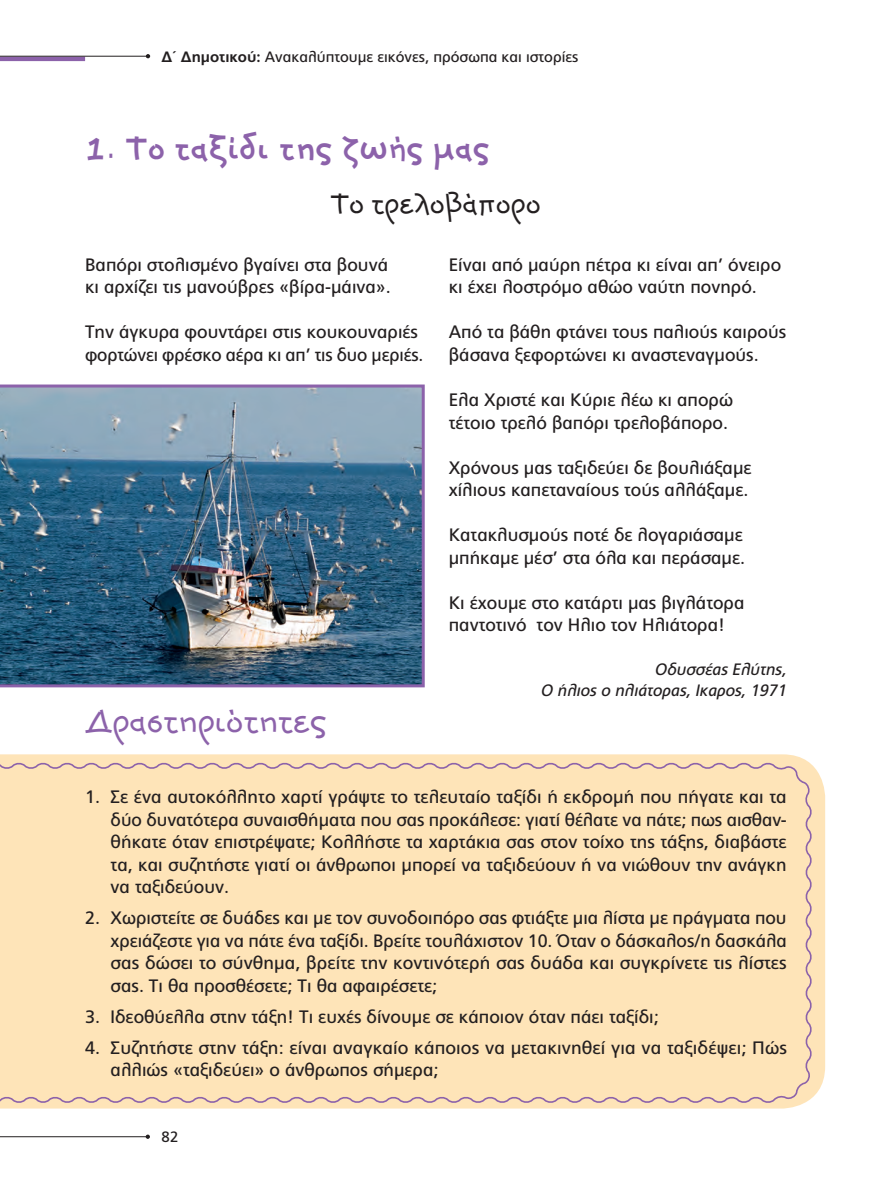
<style>
.page{position:relative;width:872px;height:1191px;background:#fff}
.page>*{position:absolute;margin:0;border:0;box-sizing:border-box;transform-origin:0 0}
.titlos{font:700 45px "PF Junior";color:#8c62aa}
.drastiriotites{font:45px "PF Junior";color:#8c62aa}
.ypotitlos{font:39px "PF Junior";color:#231f20}
.keimeno{font:18px/22.5px "PF Catalog";color:#231f20;text-align:justify}
.lezantes{font:italic 16.5px "PF Catalog";color:#231f20}
.t1{font:15px "PF Catalog";color:#231f20}
.s1{font-weight:700}
</style>
<div class="page">
<hr style="left:0;top:57px;width:85px;height:4px;background:#8c62aa">
<hr style="left:0;top:1136px;width:147px;height:1px;background:#231f20">
<hr style="left:0;top:56px;width:147px;height:1px;background:#231f20">
<svg style="left:146px;top:1134px;width:4px;height:5px"></svg>
<svg style="left:146px;top:54px;width:4px;height:4px"></svg>
<svg style="left:0;top:754px;width:825px;height:354px;background:#fee6bd"></svg>
<div style="left:0;top:760px;width:814px;height:345px;background:#fee4b8"></div>
<img style="left:0;top:384px;width:425px;height:303px">
<p class="t1" style="left:162px;top:48px;width:418px"><span class="s1">Δ΄ Δημοτικού:</span> Ανακαλύπτουμε εικόνες, πρόσωπα και ιστορίες</p>
<p class="titlos" style="left:85px;top:127px;width:406px">1. Το ταξίδι της ζωής μας</p>
<p class="ypotitlos" style="left:330px;top:186px;width:212px">Το τρελοβάπορο</p>
<p class="keimeno" style="left:85px;top:254px;width:304px">Βαπόρι στολισμένο βγαίνει στα βουνά</p>
<p class="keimeno" style="left:85px;top:276px;width:307px">κι αρχίζει τις μανούβρες «βίρα-μάινα».</p>
<p class="keimeno" style="left:85px;top:321px;width:334px">Την άγκυρα φουντάρει στις κουκουναριές</p>
<p class="keimeno" style="left:85px;top:344px;width:340px">φορτώνει φρέσκο αέρα κι απ’ τις δυο μεριές.</p>
<p class="drastiriotites" style="left:85px;top:700px;width:243px">Δραστηριότητες</p>
<p class="keimeno" style="left:449px;top:254px;width:334px">Είναι από μαύρη πέτρα κι είναι απ’ όνειρο</p>
<p class="keimeno" style="left:449px;top:276px;width:309px">κι έχει λοστρόμο αθώο ναύτη πονηρό.</p>
<p class="keimeno" style="left:449px;top:321px;width:339px">Από τα βάθη φτάνει τους παλιούς καιρούς</p>
<p class="keimeno" style="left:449px;top:344px;width:311px">βάσανα ξεφορτώνει κι αναστεναγμούς.</p>
<p class="keimeno" style="left:449px;top:389px;width:286px">Ελα Χριστέ και Κύριε λέω κι απορώ</p>
<p class="keimeno" style="left:449px;top:411px;width:281px">τέτοιο τρελό βαπόρι τρελοβάπορο.</p>
<p class="keimeno" style="left:449px;top:456px;width:304px">Χρόνους μας ταξιδεύει δε βουλιάξαμε</p>
<p class="keimeno" style="left:449px;top:479px;width:301px">χίλιους καπεταναίους τούς αλλάξαμε.</p>
<p class="keimeno" style="left:449px;top:524px;width:295px">Κατακλυσμούς ποτέ δε λογαριάσαμε</p>
<p class="keimeno" style="left:449px;top:546px;width:298px">μπήκαμε μέσ’ στα όλα και περάσαμε.</p>
<p class="keimeno" style="left:449px;top:591px;width:297px">Κι έχουμε στο κατάρτι μας βιγλάτορα</p>
<p class="keimeno" style="left:449px;top:614px;width:278px">παντοτινό τον Ηλιο τον Ηλιάτορα!</p>
<p class="lezantes" style="left:655px;top:659px;width:133px">Oδυσσέας Eλύτης,</p>
<p class="lezantes" style="left:541px;top:680px;width:247px">Ο ήλιος ο ηλιάτορας, Ικαρος, 1971</p>
<p class="keimeno" style="left:111px;top:786px;width:678px;text-indent:-26px">1. Σε ένα αυτοκόλλητο χαρτί γράψτε το τελευταίο ταξίδι ή εκδρομή που πήγατε και τα δύο δυνατότερα συναισθήματα που σας προκάλεσε: γιατί θέλατε να πάτε; πως αισθαν&shy;θήκατε όταν επιστρέψατε; Κολλήστε τα χαρτάκια σας στον τοίχο της τάξης, διαβάστε τα, και συζητήστε γιατί οι άνθρωποι μπορεί να ταξιδεύουν ή να νιώθουν την ανάγκη να ταξιδεύουν.</p>
<p class="keimeno" style="left:111px;top:907px;width:677px;text-indent:-26px">2. Χωριστείτε σε δυάδες και με τον συνοδοιπόρο σας φτιάξτε μια λίστα με πράγματα που χρειάζεστε για να πάτε ένα ταξίδι. Βρείτε τουλάχιστον 10. Όταν ο δάσκαλος/η δασκάλα σας δώσει το σύνθημα, βρείτε την κοντινότερή σας δυάδα και συγκρίνετε τις λίστες σας. Τι θα προσθέσετε; Τι θα αφαιρέσετε;</p>
<p class="keimeno" style="left:85px;top:1005px;width:575px">3. Ιδεοθύελλα στην τάξη! Τι ευχές δίνουμε σε κάποιον όταν πάει ταξίδι;</p>
<p class="keimeno" style="left:111px;top:1036px;width:678px;text-indent:-26px">4. Συζητήστε στην τάξη: είναι αναγκαίο κάποιος να μετακινηθεί για να ταξιδέψει; Πώς αλλιώς «ταξιδεύει» ο άνθρωπος σήμερα;</p>
<p class="t1" style="left:162px;top:1128px;width:18px">82</p>
</div>
